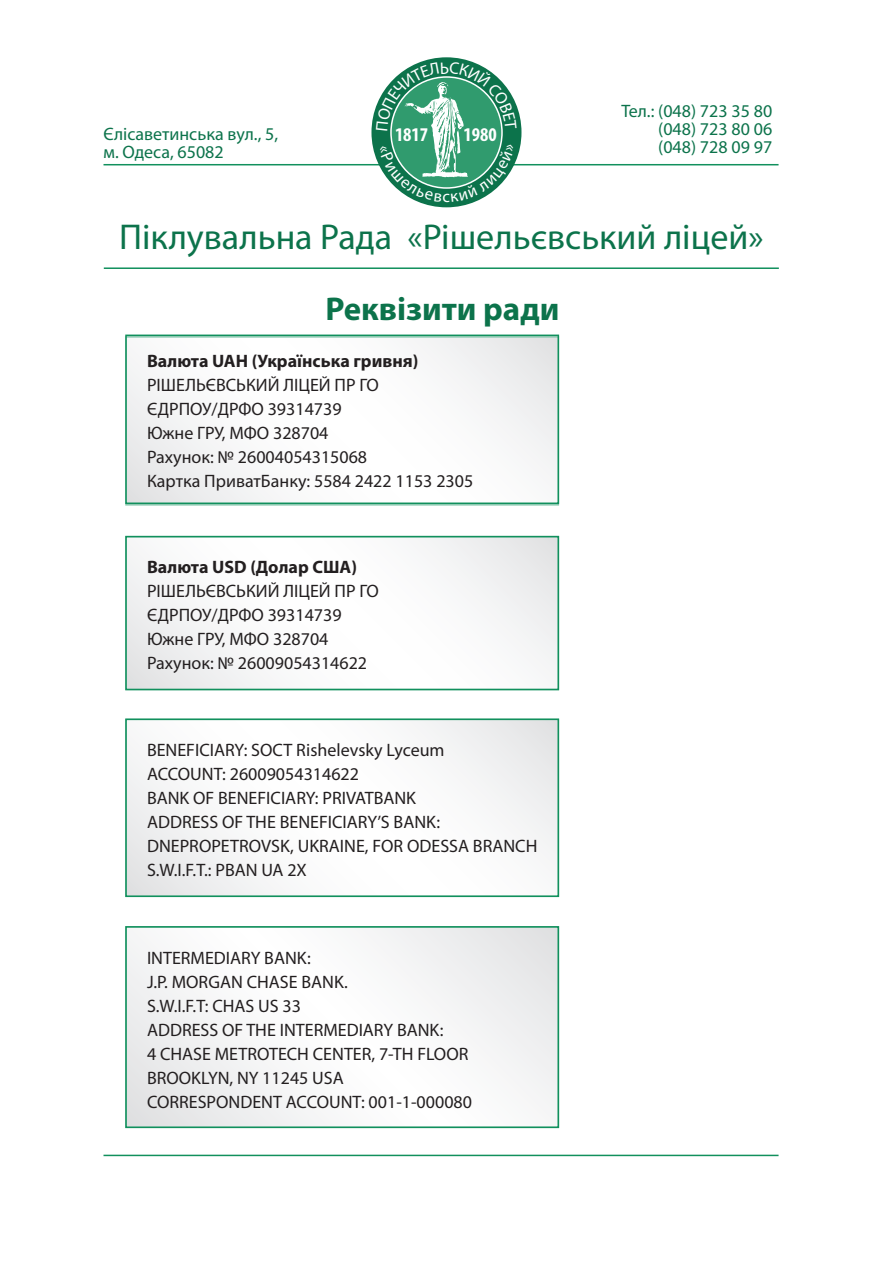
<style>
.page{position:relative;width:893px;height:1263px;background:#fff}
.page>*{position:absolute;margin:0;border:0;box-sizing:border-box;transform-origin:0 0}
.t1{font:36px "Myriad Pro";color:#0c734b}
.t2{font:700 33px "Myriad Pro";color:#0c734b}
.t3{font:700 condensed 19.5px "Myriad Pro";color:#fff}
.t4{font:18px/24px "Myriad Pro";color:#231f20}
.t5{font:18px/18px "Myriad Pro";color:#0c734b}
.t6{font:700 18px "Myriad Pro";color:#231f20}
.t7{font:16.8px "Myriad Pro";color:#fff}
</style>
<div class="page">
<hr style="left:104px;top:164px;width:674px;height:1px;background:#11905d">
<hr style="left:104px;top:1155px;width:674px;height:1px;background:#11905d">
<div style="left:371px;top:57px;width:150px;height:150px;background:#0c734b;border-radius:50%"></div>
<hr style="left:104px;top:267px;width:675px;height:2px;background:#11905d">
<svg style="left:128px;top:539px;width:428px;height:148px"></svg>
<svg style="left:128px;top:721px;width:428px;height:173px"></svg>
<svg style="left:128px;top:929px;width:428px;height:196px"></svg>
<div style="left:125px;top:536px;width:434px;height:154px;border:2px solid #11905d"></div>
<div style="left:125px;top:718px;width:434px;height:179px;border:2px solid #11905d"></div>
<div style="left:125px;top:926px;width:434px;height:202px;border:2px solid #11905d"></div>
<svg style="left:128px;top:339px;width:428px;height:162px"></svg>
<div style="left:125px;top:335px;width:434px;height:169px;border:2px solid #11905d"></div>
<svg style="left:376px;top:62px;width:141px;height:140px"></svg>
<p class="t5" style="left:104px;top:125px;width:176px">Єлісаветинська вул., 5, м. Одеса, 65082</p>
<p class="t3" style="left:395px;top:122px;width:35px">1817</p>
<p class="t3" style="left:464px;top:122px;width:35px">1980</p>
<p class="t7" style="left:442px;top:186px;width:9px">с</p>
<p class="t5" style="left:658px;top:102px;width:116px;text-align:justify;text-indent:-37px">Тел.: (048) 723 35 80 (048) 723 80 06 (048) 728 09 97</p>
<h1 class="t1" style="left:119px;top:215px;width:646px">Піклувальна Рада «Рішельєвський ліцей»</h1>
<h2 class="t2" style="left:326px;top:287px;width:235px">Реквізити ради</h2>
<p class="t6" style="left:147px;top:349px;width:273px">Валюта UAH (Українська гривня)</p>
<p class="t4" style="left:147px;top:373px;width:328px">РІШЕЛЬЄВСЬКИЙ ЛІЦЕЙ ПР ГО<br>ЄДРПОУ/ДРФО 39314739<br>Южне ГРУ, МФО 328704<br>Рахунок: № 26004054315068<br>Картка ПриватБанку: 5584 2422 1153 2305</p>
<p class="t6" style="left:147px;top:556px;width:212px">Валюта USD (Долар США)</p>
<p class="t4" style="left:147px;top:579px;width:234px">РІШЕЛЬЄВСЬКИЙ ЛІЦЕЙ ПР ГО<br>ЄДРПОУ/ДРФО 39314739<br>Южне ГРУ, МФО 328704<br>Рахунок: № 26009054314622</p>
<p class="t4" style="left:147px;top:738px;width:392px">BENEFICIARY: SOCT Rishelevsky Lyceum<br>ACCOUNT: 26009054314622<br>BANK OF BENEFICIARY: PRIVATBANK<br>ADDRESS OF THE BENEFICIARY’S BANK:<br>DNEPROPETROVSK, UKRAINE, FOR ODESSA BRANCH S.W.I.F.T.: PBAN UA 2X</p>
<p class="t4" style="left:147px;top:945px;width:327px">INTERMEDIARY BANK:<br>J.P. MORGAN CHASE BANK.<br>S.W.I.F.T: CHAS US 33<br>ADDRESS OF THE INTERMEDIARY BANK:<br>4 CHASE METROTECH CENTER, 7-TH FLOOR<br>BROOKLYN, NY 11245 USA<br>CORRESPONDENT ACCOUNT: 001-1-000080</p>
</div>
